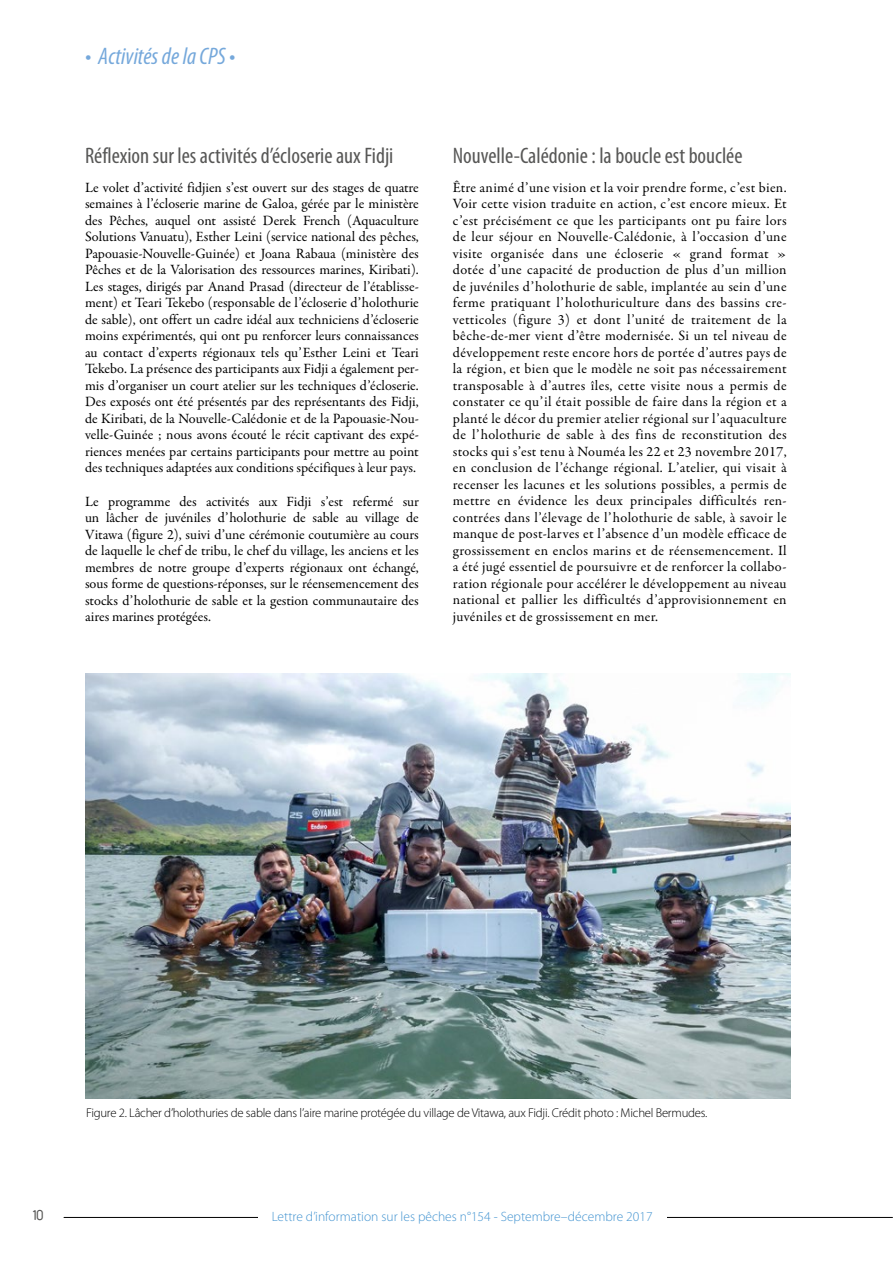
<style>
.page{position:relative;width:893px;height:1263px;background:#fff}
.page>*{position:absolute;margin:0;border:0;box-sizing:border-box;transform-origin:0 0}
.t1{font:italic condensed 24px "Myriad Pro";color:#75a8db}
.t2{font:condensed 22.5px "Myriad Pro";color:#575756}
.t3{font:15px "Duepuntozero";color:#575756}
.t4{font:14.25px/16.5px "Garamond Premr Pro";color:#000;text-align:justify}
.t5{font:300 13.5px "Myriad Pro";color:#4394d1}
.t6{font:300 12.75px "Myriad Pro";letter-spacing:-.02em;color:#000}
</style>
<div class="page">
<hr style="left:64px;top:1217px;width:828px;height:1px;background:#000">
<div style="left:258px;top:1210px;width:408px;height:20px;background:#fff"></div>
<img style="left:85px;top:673px;width:706px;height:425px">
<h1 class="t1" style="left:85px;top:41px;width:152px">• Activités de la CPS •</h1>
<h2 class="t2" style="left:85px;top:142px;width:310px">Réflexion sur les activités d’écloserie aux Fidji</h2>
<p class="t4" style="left:85px;top:179px;width:335px">Le volet d’activité fidjien s’est ouvert sur des stages de quatre semaines à l’écloserie marine de Galoa, gérée par le ministère des Pêches, auquel ont assisté Derek French (Aquaculture Solutions Vanuatu), Esther Leini (service national des pêches, Papouasie-Nouvelle-Guinée) et Joana Rabaua (ministère des Pêches et de la Valorisation des ressources marines, Kiribati).<br>Les stages, dirigés par Anand Prasad (directeur de l’établisse&shy;ment) et Teari Tekebo (responsable de l’écloserie d’holothurie de sable), ont offert un cadre idéal aux techniciens d’écloserie moins expérimentés, qui ont pu renforcer leurs connaissances au contact d’experts régionaux tels qu’Esther Leini et Teari Tekebo. La présence des participants aux Fidji a également per&shy;mis d’organiser un court atelier sur les techniques d’écloserie.<br>Des exposés ont été présentés par des représentants des Fidji, de Kiribati, de la Nouvelle-Calédonie et de la Papouasie-Nou&shy;velle-Guinée ; nous avons écouté le récit captivant des expé&shy;riences menées par certains participants pour mettre au point des techniques adaptées aux conditions spécifiques à leur pays.</p>
<p class="t4" style="left:85px;top:493px;width:335px">Le programme des activités aux Fidji s’est refermé sur un lâcher de juvéniles d’holothurie de sable au village de Vitawa (figure 2), suivi d’une cérémonie coutumière au cours de laquelle le chef de tribu, le chef du village, les anciens et les membres de notre groupe d’experts régionaux ont échangé, sous forme de questions-réponses, sur le réensemencement des stocks d’holothurie de sable et la gestion communautaire des aires marines protégées.</p>
<h2 class="t2" style="left:453px;top:142px;width:291px">Nouvelle-Calédonie : la boucle est bouclée</h2>
<p class="t4" style="left:453px;top:179px;width:335px">Être animé d’une vision et la voir prendre forme, c’est bien.<br>Voir cette vision traduite en action, c’est encore mieux. Et c’est précisément ce que les participants ont pu faire lors de leur séjour en Nouvelle-Calédonie, à l’occasion d’une visite organisée dans une écloserie « grand format » dotée d’une capacité de production de plus d’un million de juvéniles d’holothurie de sable, implantée au sein d’une ferme pratiquant l’holothuriculture dans des bassins cre&shy;vetticoles (figure 3) et dont l’unité de traitement de la bêche-de-mer vient d’être modernisée. Si un tel niveau de développement reste encore hors de portée d’autres pays de la région, et bien que le modèle ne soit pas nécessairement transposable à d’autres îles, cette visite nous a permis de constater ce qu’il était possible de faire dans la région et a planté le décor du premier atelier régional sur l’aquaculture de l’holothurie de sable à des fins de reconstitution des stocks qui s’est tenu à Nouméa les 22 et 23 novembre 2017, en conclusion de l’échange régional. L’atelier, qui visait à recenser les lacunes et les solutions possibles, a permis de mettre en évidence les deux principales difficultés ren&shy;contrées dans l’élevage de l’holothurie de sable, à savoir le manque de post-larves et l’absence d’un modèle efficace de grossissement en enclos marins et de réensemencement. Il a été jugé essentiel de poursuivre et de renforcer la collabo&shy;ration régionale pour accélérer le développement au niveau national et pallier les difficultés d’approvisionnement en juvéniles et de grossissement en mer.</p>
<p class="t6" style="left:86px;top:1105px;width:623px">Figure 2. Lâcher d’holothuries de sable dans l’aire marine protégée du village de Vitawa, aux Fidji. Crédit photo : Michel Bermudes.</p>
<p class="t3" style="left:33px;top:1207px;width:12px">10</p>
<p class="t5" style="left:272px;top:1208px;width:382px">Lettre d’information sur les pêches n°154 - Septembre–décembre 2017</p>
</div>
